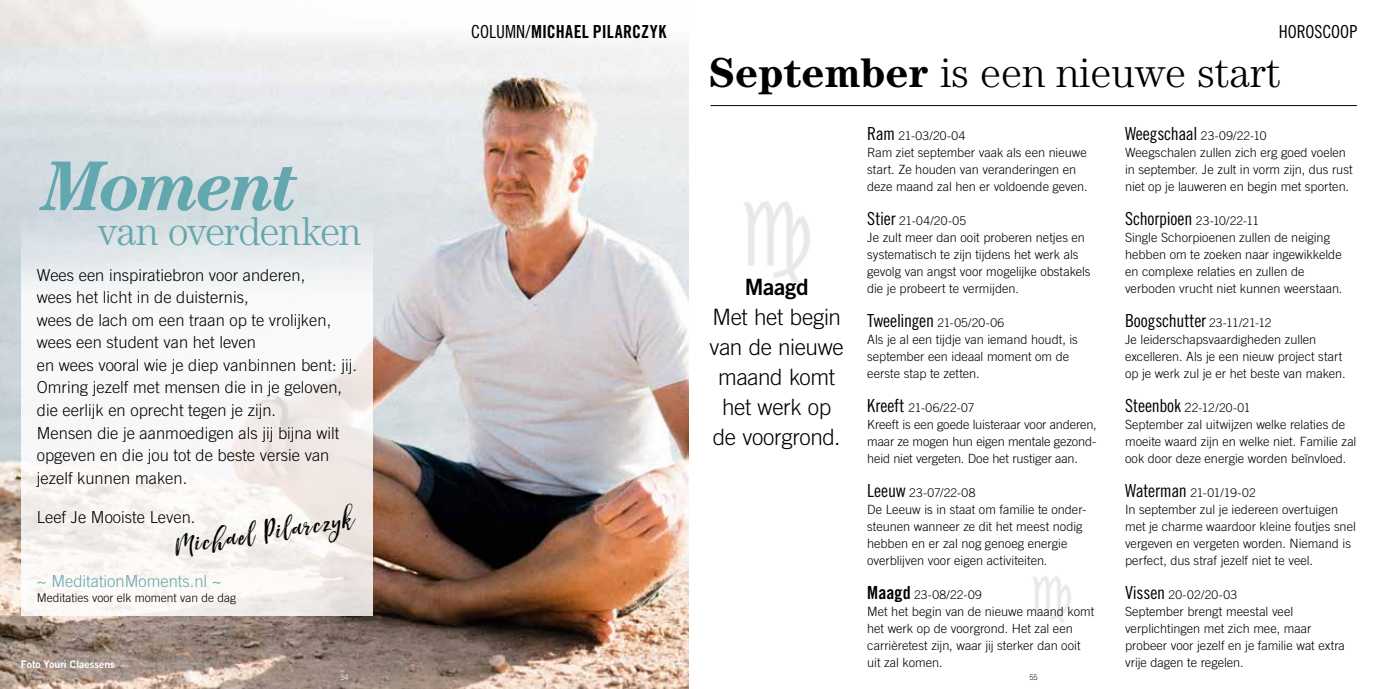
<style>
.page{position:relative;width:1378px;height:689px;background:#fff}
.page>*{position:absolute;margin:0;border:0;box-sizing:border-box;transform-origin:0 0}
.t1{font:italic 700 70.5px "Century LT";letter-spacing:-.05em;color:#64a8af}
.t2{font:300 42px "Century Std";color:#000}
.t3{font:300 40.5px "Century LT";letter-spacing:-.035em;color:#64a8af}
.t4{font:italic 37.2px "Hello Sunshine";color:#000}
.t5{font:300 22.5px/30px "Trade Gothic LT Std";letter-spacing:-.015em;color:#000;text-align:center}
.t6{font:22.5px "Trade Gothic LT Std Bd 2";letter-spacing:-.015em;color:#000}
.t7{font:18px "Trade Gothic LT Std Cn 18";letter-spacing:-.005em;color:#000}
.t8{font:18px "Trade Gothic LT Std Bd Cn 20";letter-spacing:.01em;color:#000}
.t9{font:300 16.5px/22.5px "Trade Gothic LT Std";color:#000}
.t10{font:300 16.5px "Trade Gothic LT Std";color:#64a8af}
.t11{font:300 12.75px/17px "Trade Gothic LT Std";color:#000}
.t12{font:300 12px "Trade Gothic LT Std";color:#000}
.t13{font:10.5px "Trade Gothic LT Std Bd 2";color:#fff}
.t14{font:300 7.5px "Trade Gothic LT Std";color:#fff}
.t15{font:300 7.5px "Trade Gothic LT Std";color:#000}
.s1{font-family:"Trade Gothic LT Std Cn 18"}
.s2{font-weight:700}
.s3{font-family:"Trade Gothic LT Std Cn 18";font-weight:400;font-size:18px}
.s4{font-family:"Trade Gothic LT Std Bd Cn 20";font-weight:400;font-size:18px}
.s5{font-family:"Trade Gothic LT Std";font-weight:300;font-size:12px}
.s6{font-size:12.75px}
</style>
<div class="page">
<hr style="left:710px;top:105px;width:646px;height:1px;background:#000">
<img style="left:1033px;top:576px;width:38px;height:47px">
<img style="left:743px;top:201px;width:67px;height:82px">
<img style="left:0;top:0;width:689px;height:689px">
<svg style="left:21px;top:206px;width:351px;height:410px;fill:#f6f6f5"></svg>
<h1 class="t1" style="left:42px;top:145px;width:258px">Moment</h1>
<h3 class="t3" style="left:98px;top:207px;width:265px">van overdenken</h3>
<p class="t9" style="left:37px;top:264px;width:321px">Wees een inspiratiebron voor anderen,<br>wees het licht in de duisternis,<br>wees de lach om een traan op te vrolijken, wees een student van het leven<br>en wees vooral wie je diep vanbinnen bent: jij.<br>Omring jezelf met mensen die in je geloven, die eerlijk en oprecht tegen je zijn.<br>Mensen die je aanmoedigen als jij bijna wilt opgeven en die jou tot de beste versie van jezelf kunnen maken.</p>
<p class="t9" style="left:37px;top:505px;width:160px">Leef Je Mooiste Leven.</p>
<h3 class="t4" style="left:171px;top:525px;width:182px;rotate:-9deg">Michael Pilarczyk</h3>
<p class="t10" style="left:37px;top:571px;width:186px">~ MeditationMoments.nl ~</p>
<p class="t12" style="left:37px;top:590px;width:201px">Meditaties voor elk moment van de dag</p>
<p class="t13" style="left:21px;top:658px;width:95px">Foto Youri Claessens</p>
<h3 class="t8" style="left:471px;top:21px;width:197px"><span class="s1">COLUMN/</span>MICHAEL PILARCZYK</h3>
<h3 class="t7" style="left:1278px;top:20px;width:80px">HOROSCOOP</h3>
<h2 class="t2" style="left:709px;top:48px;width:574px"><span class="s2">September</span> is een nieuwe start</h2>
<h3 class="t6" style="left:745px;top:273px;width:65px">Maagd</h3>
<h3 class="t5" style="left:709px;top:302px;width:136px">Met het begin van de nieuwe maand komt het werk op de voorgrond.</h3>
<p class="t12" style="left:867px;top:128px;width:100px"><span class="s3">Ram</span> 21-03/20-04</p>
<p class="t11" style="left:867px;top:143px;width:222px">Ram ziet september vaak als een nieuwe start. Ze houden van veranderingen en deze maand zal hen er voldoende geven.</p>
<p class="t12" style="left:867px;top:213px;width:100px"><span class="s3">Stier</span> 21-04/20-05</p>
<p class="t11" style="left:867px;top:228px;width:225px">Je zult meer dan ooit proberen netjes en systematisch te zijn tijdens het werk als gevolg van angst voor mogelijke obstakels die je probeert te vermijden.</p>
<p class="t12" style="left:867px;top:315px;width:138px"><span class="s3">Tweelingen</span> 21-05/20-06</p>
<p class="t11" style="left:867px;top:330px;width:212px">Als je al een tijdje van iemand houdt, is september een ideaal moment om de eerste stap te zetten.</p>
<p class="t12" style="left:867px;top:400px;width:109px"><span class="s3">Kreeft</span> 21-06/22-07</p>
<p class="t11" style="left:867px;top:416px;width:231px;text-align:justify">Kreeft is een goede luisteraar voor anderen, maar ze mogen hun eigen mentale gezond&shy;heid niet vergeten. Doe het rustiger aan.</p>
<p class="t12" style="left:867px;top:485px;width:110px"><span class="s3">Leeuw</span> 23-07/22-08</p>
<p class="t11" style="left:867px;top:501px;width:221px">De Leeuw is in staat om familie te onder&shy;steunen wanneer ze dit het meest nodig hebben en er zal nog genoeg energie overblijven voor eigen activiteiten.</p>
<p class="t12" style="left:867px;top:587px;width:116px"><span class="s4">Maagd</span> 23-08/22-09</p>
<p class="t11" style="left:867px;top:603px;width:229px">Met het begin van de nieuwe maand komt het werk op de voorgrond. Het zal een carrièretest zijn, waar jij sterker dan ooit uit zal komen.</p>
<p class="t12" style="left:1125px;top:128px;width:143px"><span class="s3">Weegschaal</span> 23-09/22-10</p>
<p class="t11" style="left:1125px;top:143px;width:229px">Weegschalen zullen zich erg goed voelen in september. Je zult in vorm zijn, dus rust niet op je lauweren en begin met sporten.</p>
<p class="t12" style="left:1125px;top:213px;width:136px"><span class="s3">Schorpioen</span> 23-10/22-11</p>
<p class="t11" style="left:1125px;top:228px;width:219px">Single Schorpioenen zullen de neiging hebben om te zoeken naar ingewikkelde en complexe relaties en zullen de verboden vrucht niet kunnen weerstaan.</p>
<h3 class="t7" style="left:1125px;top:310px;width:148px">Boogschutter <span class="s5">23-11/21-12</span></h3>
<p class="t11" style="left:1125px;top:330px;width:222px">Je leiderschapsvaardigheden zullen excelleren. Als je een nieuw project start op je werk zul je er het beste van maken.</p>
<p class="t12" style="left:1125px;top:400px;width:127px"><span class="s3">Steenbok</span> <span class="s6">2</span>2-12/20-01</p>
<p class="t11" style="left:1125px;top:416px;width:233px">September zal uitwijzen welke relaties de moeite waard zijn en welke niet. Familie zal ook door deze energie worden beïnvloed.</p>
<p class="t12" style="left:1125px;top:485px;width:132px"><span class="s3">Waterman</span> 21-01/19-02</p>
<p class="t11" style="left:1125px;top:501px;width:232px">In september zul je iedereen overtuigen met je charme waardoor kleine foutjes snel vergeven en vergeten worden. Niemand is perfect, dus straf jezelf niet te veel.</p>
<p class="t12" style="left:1125px;top:587px;width:113px"><span class="s3">Vissen</span> 20-02/20-03</p>
<p class="t11" style="left:1125px;top:603px;width:221px">September brengt meestal veel verplichtingen met zich mee, maar probeer voor jezelf en je familie wat extra vrije dagen te regelen.</p>
<p class="t14" style="left:340px;top:672px;width:10px">54</p>
<p class="t15" style="left:1029px;top:672px;width:10px">55</p>
</div>
